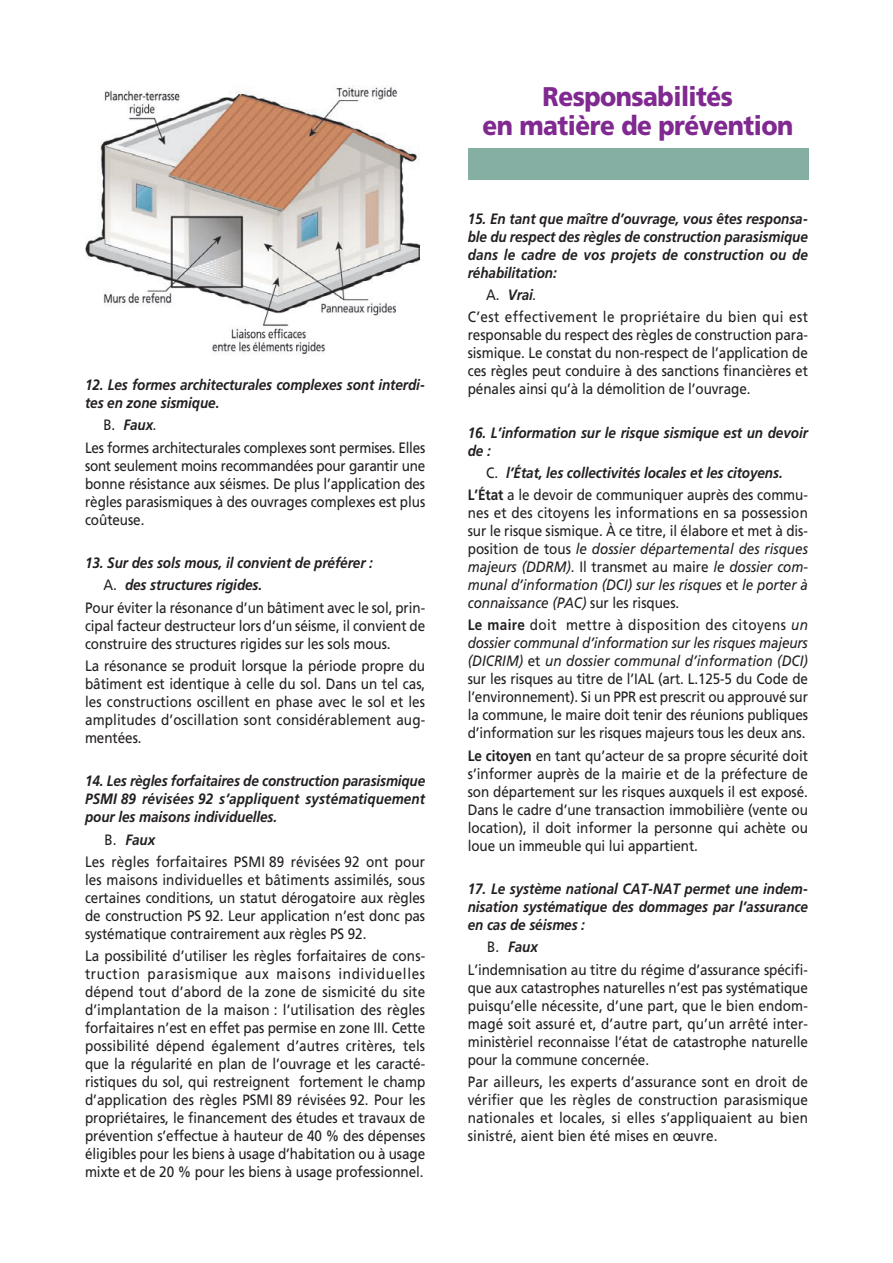
<style>
.page{position:relative;width:893px;height:1263px;background:#fff}
.page>*{position:absolute;margin:0;border:0;box-sizing:border-box;transform-origin:0 0}
.quest_titres{font:900 27px/28.5px "Frutiger";letter-spacing:-.02em;color:#802990;text-align:center;scale:.9 1}
.questionnaire_1{font:15px/18px "Frutiger";letter-spacing:-.005em;color:#231f20;text-align:justify;scale:.9 1}
.questionnaire_2{font:italic 700 15px/18px "Frutiger";letter-spacing:-.005em;color:#231f20;text-align:justify;scale:.9 1}
.questionnaire_1-2{font:italic 700 15px "Frutiger";letter-spacing:-.005em;color:#231f20;scale:.9 1}
.s1{font-weight:400;font-style:normal}
.s2{font-weight:400}
.s3{font-weight:700}
.s4{font-style:italic}
</style>
<div class="page">
<div style="left:468px;top:148px;width:340px;height:32px;background:#85afa3"></div>
<img style="left:85px;top:85px;width:334px;height:270px">
<p class="questionnaire_2" style="left:85px;top:376px;width:379px">12. Les formes architecturales complexes sont interdi&shy;tes en zone sismique.</p>
<p class="questionnaire_1-2" style="left:103px;top:416px;width:61px"><span class="s1">B.</span> Faux<span class="s2">.</span></p>
<p class="questionnaire_1" style="left:85px;top:438px;width:380px">Les formes architecturales complexes sont permises. Elles sont seulement moins recommandées pour garantir une bonne résistance aux séismes. De plus l’application des règles parasismiques à des ouvrages complexes est plus coûteuse.</p>
<p class="questionnaire_2" style="left:85px;top:554px;width:321px">13. Sur des sols mous, il convient de préférer :</p>
<p class="questionnaire_1-2" style="left:103px;top:576px;width:178px"><span class="s1">A.</span> des structures rigides.</p>
<p class="questionnaire_1" style="left:85px;top:598px;width:379px">Pour éviter la résonance d’un bâtiment avec le sol, prin&shy;cipal facteur destructeur lors d’un séisme, il convient de construire des structures rigides sur les sols mous.</p>
<p class="questionnaire_1" style="left:85px;top:657px;width:380px">La résonance se produit lorsque la période propre du bâtiment est identique à celle du sol. Dans un tel cas, les constructions oscillent en phase avec le sol et les amplitudes d’oscillation sont considérablement aug&shy;mentées.</p>
<p class="questionnaire_2" style="left:85px;top:772px;width:379px">14. Les règles forfaitaires de construction parasismique PSMI 89 révisées 92 s’appliquent systématiquement pour les maisons individuelles.</p>
<p class="questionnaire_1-2" style="left:104px;top:831px;width:58px"><span class="s1">B.</span> Faux</p>
<p class="questionnaire_1" style="left:85px;top:853px;width:379px">Les règles forfaitaires PSMI 89 révisées 92 ont pour les maisons individuelles et bâtiments assimilés, sous certaines conditions, un statut dérogatoire aux règles de construction PS 92. Leur application n’est donc pas systématique contrairement aux règles PS 92.</p>
<p class="questionnaire_1" style="left:85px;top:947px;width:379px">La possibilité d’utiliser les règles forfaitaires de cons&shy;truction parasismique aux maisons individuelles dépend tout d’abord de la zone de sismicité du site d’implantation de la maison : l’utilisation des règles forfaitaires n’est en effet pas permise en zone III. Cette possibilité dépend également d’autres critères, tels que la régularité en plan de l’ouvrage et les caracté&shy;ristiques du sol, qui restreignent fortement le champ d’application des règles PSMI 89 révisées 92. Pour les propriétaires, le financement des études et travaux de prévention s’effectue à hauteur de 40 % des dépenses éligibles pour les biens à usage d’habitation ou à usage mixte et de 20 % pour les biens à usage professionnel.</p>
<p class="quest_titres" style="left:482px;top:82px;width:347px">Responsabilités<br>en matière de prévention</p>
<p class="questionnaire_2" style="left:468px;top:209px;width:380px">15. En tant que maître d’ouvrage, vous êtes responsa&shy;ble du respect des règles de construction parasismique dans le cadre de vos projets de construction ou de réhabilitation:</p>
<p class="questionnaire_1-2" style="left:486px;top:286px;width:58px"><span class="s1">A.</span> Vrai<span class="s2">.</span></p>
<p class="questionnaire_1" style="left:468px;top:308px;width:379px">C’est effectivement le propriétaire du bien qui est responsable du respect des règles de construction para&shy;sismique. Le constat du non-respect de l’application de ces règles peut conduire à des sanctions financières et pénales ainsi qu’à la démolition de l’ouvrage.</p>
<p class="questionnaire_2" style="left:468px;top:423px;width:379px">16. L’information sur le risque sismique est un devoir de :</p>
<p class="questionnaire_1-2" style="left:486px;top:464px;width:331px"><span class="s1">C.</span> l’État, les collectivités locales et les citoyens.</p>
<p class="questionnaire_1" style="left:468px;top:486px;width:379px"><span class="s3">L’État</span> a le devoir de communiquer auprès des commu&shy;nes et des citoyens les informations en sa possession sur le risque sismique. À ce titre, il élabore et met à dis&shy;position de tous <span class="s4">le dossier départemental des risques majeurs (DDRM)</span>. Il transmet au maire <span class="s4">le dossier com&shy;munal d’information (DCI) sur les risques</span> et <span class="s4">le porter à connaissance (PAC)</span> sur les risques.</p>
<p class="questionnaire_1" style="left:468px;top:616px;width:380px"><span class="s3">Le maire</span> doit mettre à disposition des citoyens <span class="s4">un dossier communal d’information sur les risques majeurs (DICRIM)</span> et <span class="s4">un dossier communal d’information (DCI) </span>sur les risques au titre de l’IAL (art. L.125-5 du Code de l’environnement). Si un PPR est prescrit ou approuvé sur la commune, le maire doit tenir des réunions publiques d’information sur les risques majeurs tous les deux ans.</p>
<p class="questionnaire_1" style="left:468px;top:746px;width:380px"><span class="s3">Le citoyen</span> en tant qu’acteur de sa propre sécurité doit s’informer auprès de la mairie et de la préfecture de son département sur les risques auxquels il est exposé.<br>Dans le cadre d’une transaction immobilière (vente ou location), il doit informer la personne qui achète ou loue un immeuble qui lui appartient.</p>
<p class="questionnaire_2" style="left:468px;top:880px;width:379px">17. Le système national CAT-NAT permet une indem&shy;nisation systématique des dommages par l’assurance en cas de séismes :</p>
<p class="questionnaire_1-2" style="left:487px;top:938px;width:58px"><span class="s1">B.</span> Faux</p>
<p class="questionnaire_1" style="left:468px;top:960px;width:379px">L’indemnisation au titre du régime d’assurance spécifi&shy;que aux catastrophes naturelles n’est pas systématique puisqu’elle nécessite, d’une part, que le bien endom&shy;magé soit assuré et, d’autre part, qu’un arrêté inter&shy;ministèriel reconnaisse l’état de catastrophe naturelle pour la commune concernée.</p>
<p class="questionnaire_1" style="left:468px;top:1073px;width:379px">Par ailleurs, les experts d’assurance sont en droit de vérifier que les règles de construction parasismique nationales et locales, si elles s’appliquaient au bien sinistré, aient bien été mises en œuvre.</p>
</div>
